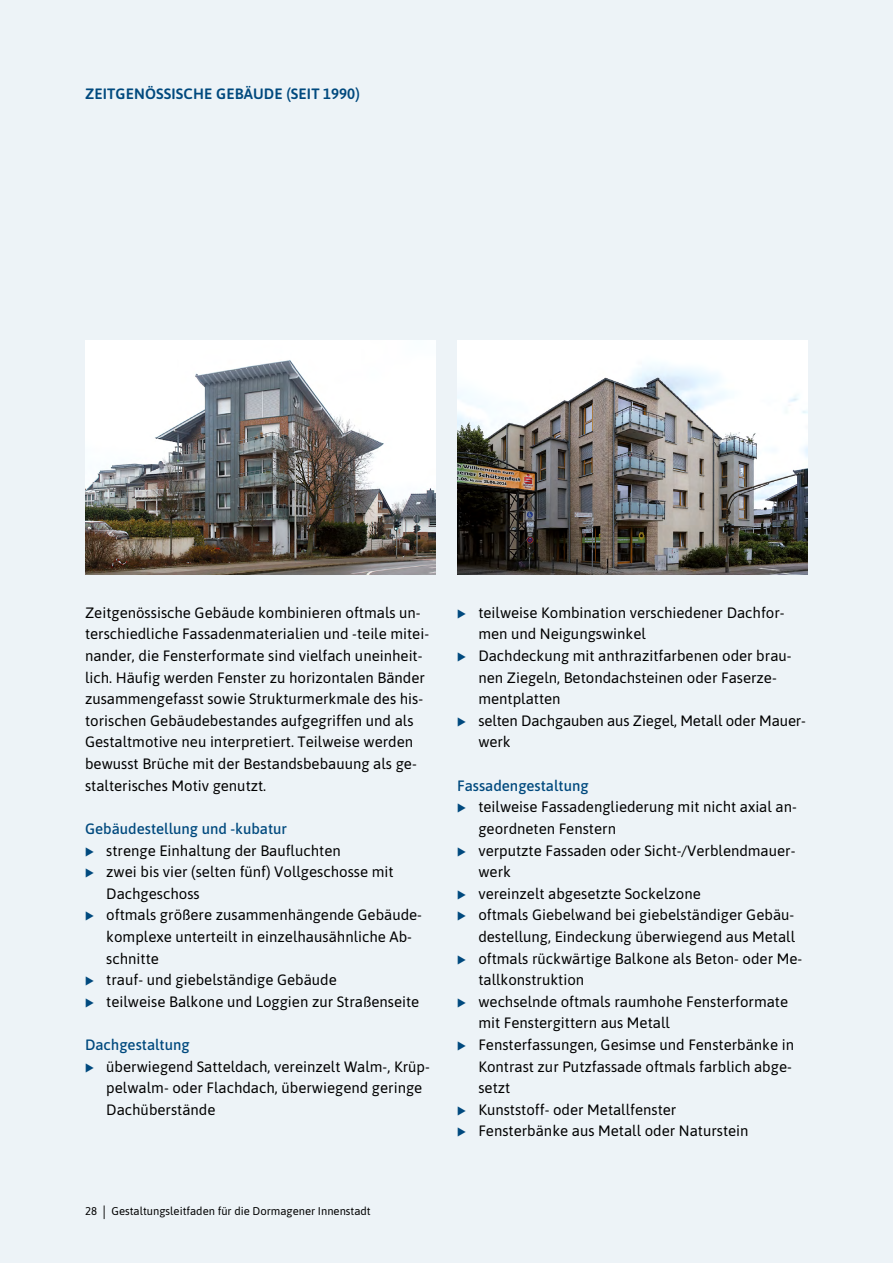
<style>
.page{position:relative;width:893px;height:1263px;background:#edf3f7}
.page>*{position:absolute;margin:0;border:0;box-sizing:border-box;transform-origin:0 0}
._1_Fließ{font:15px/21.6px "Asap";color:#000}
._1_titel_me{font:500 15px "Asap";color:#00497e}
._1_titel_blau{font:600 15px "Asap";letter-spacing:.01em;color:#00497e}
.t1{font:11.25px "Asap";color:#000}
.s1{font-size:15px}
</style>
<div class="page">
<img style="left:85px;top:340px;width:351px;height:234px">
<img style="left:457px;top:340px;width:351px;height:234px">
<p class="_1_titel_blau" style="left:85px;top:83px;width:276px">ZEITGENÖSSISCHE GEBÄUDE (SEIT 1990)</p>
<p class="_1_Fließ" style="left:85px;top:601px;width:346px">Zeitgenössische Gebäude kombinieren oftmals un&shy;terschiedliche Fassadenmaterialien und -teile mitei&shy;nander, die Fensterformate sind vielfach uneinheit&shy;lich. Häufig werden Fenster zu horizontalen Bänder zusammengefasst sowie Strukturmerkmale des his&shy;torischen Gebäudebestandes aufgegriffen und als Gestaltmotive neu interpretiert. Teilweise werden bewusst Brüche mit der Bestandsbebauung als ge&shy;stalterisches Motiv genutzt.</p>
<p class="_1_titel_me" style="left:85px;top:818px;width:204px">Gebäudestellung und -kubatur</p>
<p class="_1_Fließ" style="left:106px;top:839px;width:236px">strenge Einhaltung der Baufluchten</p>
<p class="_1_Fließ" style="left:106px;top:860px;width:289px">zwei bis vier (selten fünf) Vollgeschosse mit<br>Dachgeschoss</p>
<p class="_1_Fließ" style="left:106px;top:903px;width:317px">oftmals größere zusammenhängende Gebäude&shy;komplexe unterteilt in einzelhausähnliche Ab&shy;schnitte</p>
<p class="_1_Fließ" style="left:106px;top:968px;width:232px">trauf- und giebelständige Gebäude</p>
<p class="_1_Fließ" style="left:106px;top:990px;width:314px">teilweise Balkone und Loggien zur Straßenseite</p>
<p class="_1_titel_me" style="left:85px;top:1034px;width:106px">Dachgestaltung</p>
<p class="_1_Fließ" style="left:106px;top:1055px;width:325px">überwiegend Satteldach, vereinzelt Walm-, Krüp&shy;pelwalm- oder Flachdach, überwiegend geringe<br>Dachüberstände</p>
<p class="t1" style="left:85px;top:1203px;width:287px">28 <span class="s1">|</span> Gestaltungsleitfaden für die Dormagener Innenstadt</p>
<p class="_1_Fließ" style="left:478px;top:601px;width:308px">teilweise Kombination verschiedener Dachfor&shy;men und Neigungswinkel</p>
<p class="_1_Fließ" style="left:478px;top:644px;width:315px">Dachdeckung mit anthrazitfarbenen oder brau&shy;nen Ziegeln, Betondachsteinen oder Faserze&shy;mentplatten</p>
<p class="_1_Fließ" style="left:478px;top:709px;width:329px">selten Dachgauben aus Ziegel, Metall oder Mauer&shy;werk</p>
<p class="_1_titel_me" style="left:457px;top:775px;width:133px">Fassadengestaltung</p>
<p class="_1_Fließ" style="left:478px;top:795px;width:320px">teilweise Fassadengliederung mit nicht axial an&shy;geordneten Fenstern</p>
<p class="_1_Fließ" style="left:478px;top:839px;width:319px">verputzte Fassaden oder Sicht-/Verblendmauer&shy;werk</p>
<p class="_1_Fließ" style="left:478px;top:882px;width:224px">vereinzelt abgesetzte Sockelzone</p>
<p class="_1_Fließ" style="left:478px;top:903px;width:318px">oftmals Giebelwand bei giebelständiger Gebäu&shy;destellung, Eindeckung überwiegend aus Metall</p>
<p class="_1_Fließ" style="left:478px;top:947px;width:325px">oftmals rückwärtige Balkone als Beton- oder Me&shy;tallkonstruktion</p>
<p class="_1_Fließ" style="left:478px;top:990px;width:311px">wechselnde oftmals raumhohe Fensterformate mit Fenstergittern aus Metall</p>
<p class="_1_Fließ" style="left:478px;top:1033px;width:317px">Fensterfassungen, Gesimse und Fensterbänke in<br>Kontrast zur Putzfassade oftmals farblich abge&shy;setzt</p>
<p class="_1_Fließ" style="left:478px;top:1098px;width:200px">Kunststoff- oder Metallfenster</p>
<p class="_1_Fließ" style="left:478px;top:1119px;width:272px">Fensterbänke aus Metall oder Naturstein</p>
</div>
